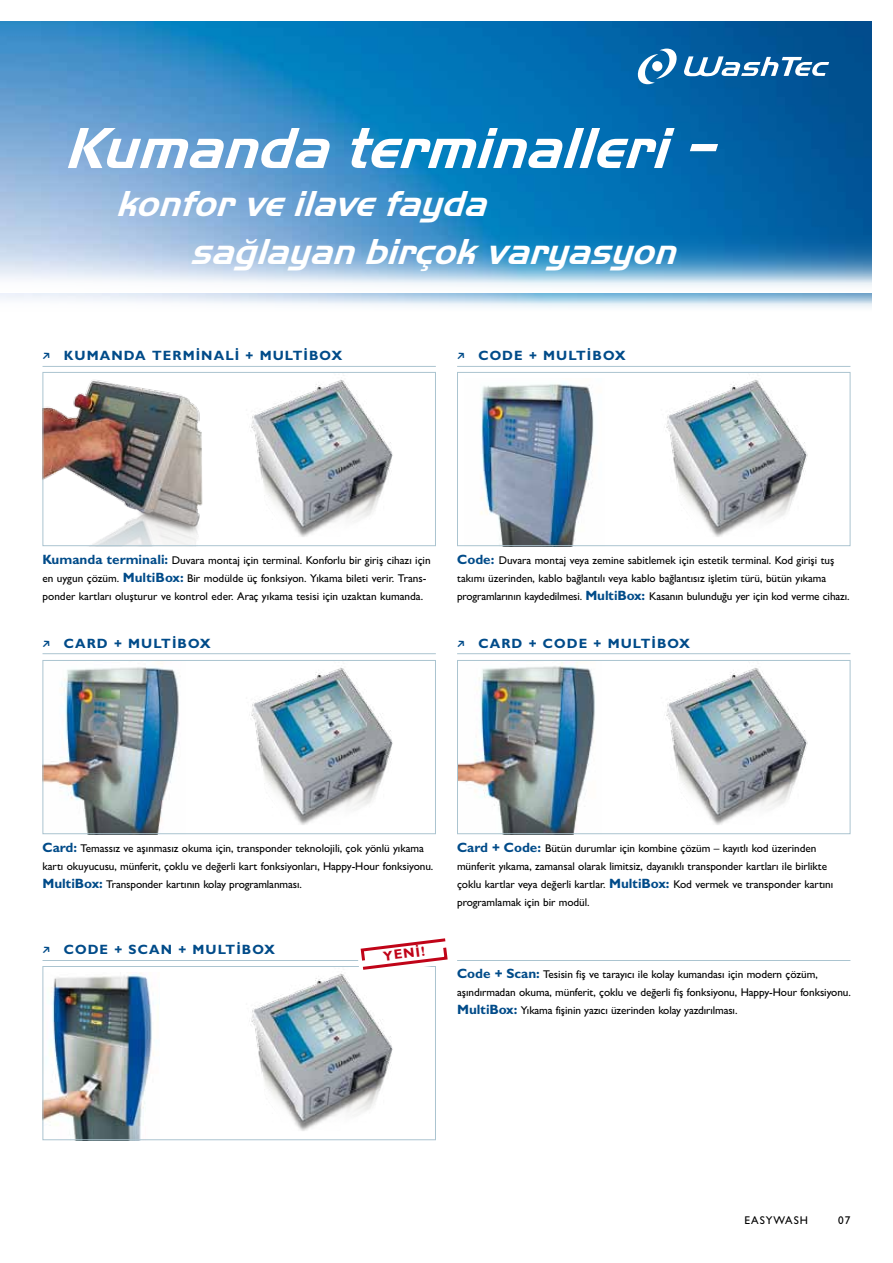
<style>
.page{position:relative;width:893px;height:1263px;background:#fff}
.page>*{position:absolute;margin:0;border:0;box-sizing:border-box;transform-origin:0 0}
.t1{font:60px "Wash Tec Gothic TR";color:#fff}
.t2{font:37.5px/48px "Wash Tec Gothic TR";color:#fff}
.t3{font:700 13.5px "Gill Sans MT Pro";letter-spacing:.08em;color:#004b89}
.t4{font:700 13.5px "Gill Sans MT Pro";color:#c00418}
.t5{font:500 11.25px/18px "Gill Sans MT Pro";letter-spacing:-.005em;color:#000}
.t6{font:500 11.25px "Gill Sans MT Pro";letter-spacing:.08em;color:#000}
.s1{font-weight:700;font-size:13.5px;color:#004b89}
</style>
<div class="page">
<img style="left:0;top:21px;width:872px;height:202px">
<svg style="left:0;top:223px;width:872px;height:31px;background:#4e95c9"></svg>
<svg style="left:0;top:254px;width:872px;height:54px"></svg>
<hr style="left:43px;top:366px;width:393px;height:1px;background:#abc4d0">
<hr style="left:457px;top:366px;width:393px;height:1px;background:#abc4d0">
<hr style="left:43px;top:653px;width:393px;height:1px;background:#abc4d0">
<hr style="left:457px;top:653px;width:393px;height:1px;background:#abc4d0">
<hr style="left:43px;top:960px;width:393px;height:1px;background:#abc4d0">
<hr style="left:457px;top:960px;width:393px;height:1px;background:#abc4d0">
<img style="left:45px;top:380px;width:158px;height:164px">
<img style="left:251px;top:379px;width:142px;height:158px">
<img style="left:251px;top:667px;width:142px;height:158px">
<img style="left:251px;top:973px;width:142px;height:158px">
<img style="left:666px;top:380px;width:142px;height:157px">
<img style="left:666px;top:668px;width:142px;height:157px">
<img style="left:480px;top:383px;width:114px;height:161px">
<img style="left:459px;top:662px;width:136px;height:170px">
<img style="left:45px;top:663px;width:136px;height:169px">
<img style="left:45px;top:972px;width:115px;height:166px">
<div style="left:457px;top:372px;width:393px;height:174px;border:1px solid #abc4d0"></div>
<div style="left:43px;top:372px;width:393px;height:174px;border:1px solid #abc4d0"></div>
<div style="left:457px;top:660px;width:393px;height:174px;border:1px solid #abc4d0"></div>
<div style="left:43px;top:660px;width:393px;height:174px;border:1px solid #abc4d0"></div>
<div style="left:43px;top:966px;width:393px;height:174px;border:1px solid #abc4d0"></div>
<svg style="left:356px;top:938px;width:92px;height:37px"></svg>
<svg style="left:636px;top:49px;width:193px;height:35px"></svg>
<h1 class="t1" style="left:64px;top:113px;width:650px">Kumanda terminalleri –</h1>
<h2 class="t2" style="left:190px;top:179px;width:486px;text-indent:-75px">konfor ve ilave fayda<br>sağlayan birçok varyasyon</h2>
<p class="t3" style="left:64px;top:347px;width:280px">KUMANDA TERMİNALİ + MULTİBOX</p>
<p class="t3" style="left:478px;top:347px;width:149px">CODE + MULTİBOX</p>
<p class="t5" style="left:43px;top:551px;width:390px"><span class="s1">KUMANDA TERMINALI:</span> Duvara montaj için terminal. Konforlu bir giriş cihazı için en uygun çözüm. <span class="s1">MULTIBOX:</span> Bir modülde üç fonksiyon. Yıkama bileti verir. Trans&shy;ponder kartları oluşturur ve kontrol eder. Araç yıkama tesisi için uzaktan kumanda.</p>
<p class="t5" style="left:457px;top:551px;width:394px"><span class="s1">CODE:</span> Duvara montaj veya zemine sabitlemek için estetik terminal. Kod girişi tuş takımı üzerinden, kablo bağlantılı veya kablo bağlantısız işletim türü, bütün yıkama programlarının kaydedilmesi. <span class="s1">MULTIBOX:</span> Kasanın bulunduğu yer için kod verme cihazı.</p>
<p class="t3" style="left:64px;top:635px;width:149px">CARD + MULTİBOX</p>
<p class="t3" style="left:478px;top:635px;width:213px">CARD + CODE + MULTİBOX</p>
<p class="t5" style="left:43px;top:839px;width:392px"><span class="s1">CARD:</span> Temassız ve aşınmasız okuma için, transponder teknolojili, çok yönlü yıkama kartı okuyucusu, münferit, çoklu ve değerli kart fonksiyonları, Happy-Hour fonksiyonu.<br><span class="s1">M ULTIBOX:</span> Transponder kartının kolay programlanması.</p>
<p class="t3" style="left:64px;top:941px;width:213px">CODE + SCAN + MULTİBOX</p>
<p class="t4" style="left:382px;top:948px;width:43px;rotate:-7deg">YENİ!</p>
<p class="t5" style="left:457px;top:839px;width:378px"><span class="s1">CARD + CODE:</span> Bütün durumlar için kombine çözüm – kayıtlı kod üzerinden münferit yıkama, zamansal olarak limitsiz, dayanıklı transponder kartları ile birlikte çoklu kartlar veya değerli kartlar. <span class="s1">MULTIBOX:</span> Kod vermek ve transponder kartını programlamak için bir modül.</p>
<p class="t5" style="left:457px;top:965px;width:395px"><span class="s1">CODE + SCAN:</span> Tesisin fiş ve tarayıcı ile kolay kumandası için modern çözüm, aşındırmadan okuma, münferit, çoklu ve değerli fiş fonksiyonu, Happy-Hour fonksiyonu.<br><span class="s1">M ULTIBOX:</span> Yıkama fişinin yazıcı üzerinden kolay yazdırılması.</p>
<p class="t6" style="left:744px;top:1214px;width:62px">EasyWash</p>
<p class="t5" style="left:838px;top:1211px;width:14px">07</p>
</div>
